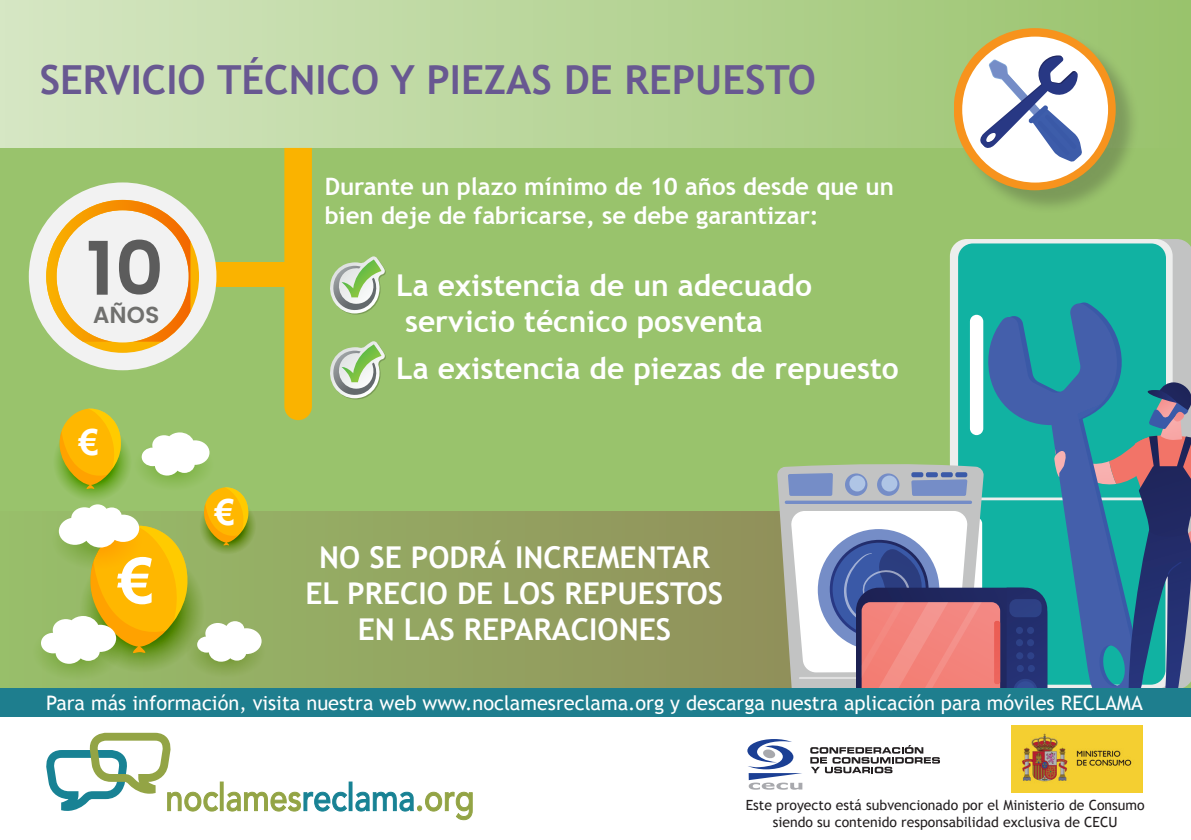
<style>
.page{position:relative;width:1191px;height:840px;background:#fff}
.page>*{position:absolute;margin:0;border:0;box-sizing:border-box;transform-origin:0 0}
.t1{font:600 75.8px "Poppins";color:#5c5c5c}
.Mayus_blanco{font:700 64px "Arial";color:#fff}
.TIT_1{font:700 40px "Trebuchet MS";color:#685891}
.Mayus_blanco-2{font:700 36px "Arial";color:#fff}
.Mayus_blanco-3{font:700 30px/36px "Trebuchet MS";color:#fff}
.Mayus_blanco-4{font:700 24px/28.8px "Trebuchet MS";color:#fff}
.t2{font:600 23.2px "Poppins";color:#70706e}
.t3{font:20px "Trebuchet MS";color:#fff}
.t4{font:14px/16.8px "Trebuchet MS";color:#231f20;text-align:center}
</style>
<div class="page">
<svg style="left:747px;top:739px;width:55px;height:50px"></svg>
<svg style="left:810px;top:745px;width:130px;height:27px"></svg>
<div style="left:220px;top:781px;width:3px;height:29px;border:1px solid #93a445"></div>
<svg style="left:226px;top:791px;width:121px;height:20px"></svg>
<div style="left:349px;top:781px;width:3px;height:29px;border:1px solid #188294"></div>
<svg style="left:355px;top:791px;width:118px;height:28px"></svg>
<svg style="left:46px;top:732px;width:172px;height:79px"></svg>
<img style="left:1011px;top:725px;width:131px;height:66px">
<div style="left:0;top:0;width:1191px;height:688px;background:#99c36c"></div>
<svg style="left:109px;top:511px;width:668px;height:177px;background:#929f5f"></svg>
<div style="left:0;top:0;width:1191px;height:147px;background:linear-gradient(to right,#d6e6c4,#99c36c)"></div>
<div style="left:958px;top:243px;width:208px;height:254px;background:#11b2a2;border-radius:15px"></div>
<svg style="left:777px;top:467px;width:7px;height:221px;background:#9c9e74"></svg>
<svg style="left:784px;top:302px;width:407px;height:386px"></svg>
<div style="left:284px;top:148px;width:28px;height:272px;background:#fab300"></div>
<div style="left:179px;top:262px;width:128px;height:24px;background:#fab300"></div>
<div style="left:29px;top:182px;width:187px;height:188px;background:#f2f2f2;border-radius:50%"></div>
<svg style="left:55px;top:211px;width:144px;height:141px"></svg>
<img style="left:46px;top:200px;width:144px;height:141px">
<div style="left:0;top:688px;width:1191px;height:28px;background:#1e7e8e"></div>
<svg style="left:330px;top:256px;width:56px;height:58px"></svg>
<svg style="left:330px;top:341px;width:56px;height:58px"></svg>
<svg style="left:39px;top:408px;width:226px;height:272px"></svg>
<div style="left:957px;top:31px;width:183px;height:184px;background:#231f20;opacity:.25"></div>
<div style="left:954px;top:28px;width:161px;height:162px;background:#f7931d;border-radius:50%"></div>
<div style="left:962px;top:37px;width:146px;height:145px;background:#fff;border-radius:50%"></div>
<svg style="left:979px;top:55px;width:103px;height:107px"></svg>
<p class="TIT_1" style="left:40px;top:55px;width:777px">SERVICIO TÉCNICO Y PIEZAS DE REPUESTO</p>
<h1 class="t1" style="left:86px;top:211px;width:79px">10</h1>
<p class="t2" style="left:93px;top:297px;width:68px">AÑOS</p>
<p class="Mayus_blanco-2" style="left:79px;top:418px;width:22px">€</p>
<p class="Mayus_blanco" style="left:118px;top:538px;width:37px">€</p>
<p class="Mayus_blanco-2" style="left:215px;top:488px;width:22px">€</p>
<p class="Mayus_blanco-4" style="left:325px;top:172px;width:571px">Durante un plazo mínimo de 10 años desde que un bien deje de fabricarse, se debe garantizar:</p>
<p class="Mayus_blanco-3" style="left:405px;top:267px;width:408px;text-indent:-9px">La existencia de un adecuado servicio técnico posventa</p>
<p class="Mayus_blanco-3" style="left:396px;top:350px;width:504px">La existencia de piezas de repuesto</p>
<p class="Mayus_blanco-3" style="left:319px;top:539px;width:392px">NO SE PODRÁ INCREMENTAR</p>
<p class="Mayus_blanco-3" style="left:305px;top:575px;width:419px">EL PRECIO DE LOS REPUESTOS</p>
<p class="Mayus_blanco-3" style="left:358px;top:611px;width:315px">EN LAS REPARACIONES</p>
<p class="t3" style="left:46px;top:691px;width:1098px">Para más información, visita nuestra web www.noclamesreclama.org y descarga nuestra aplicación para móviles RECLAMA</p>
<p class="t4" style="left:745px;top:796px;width:400px">Este proyecto está subvencionado por el Ministerio de Consumo siendo su contenido responsabilidad exclusiva de CECU</p>
</div>
